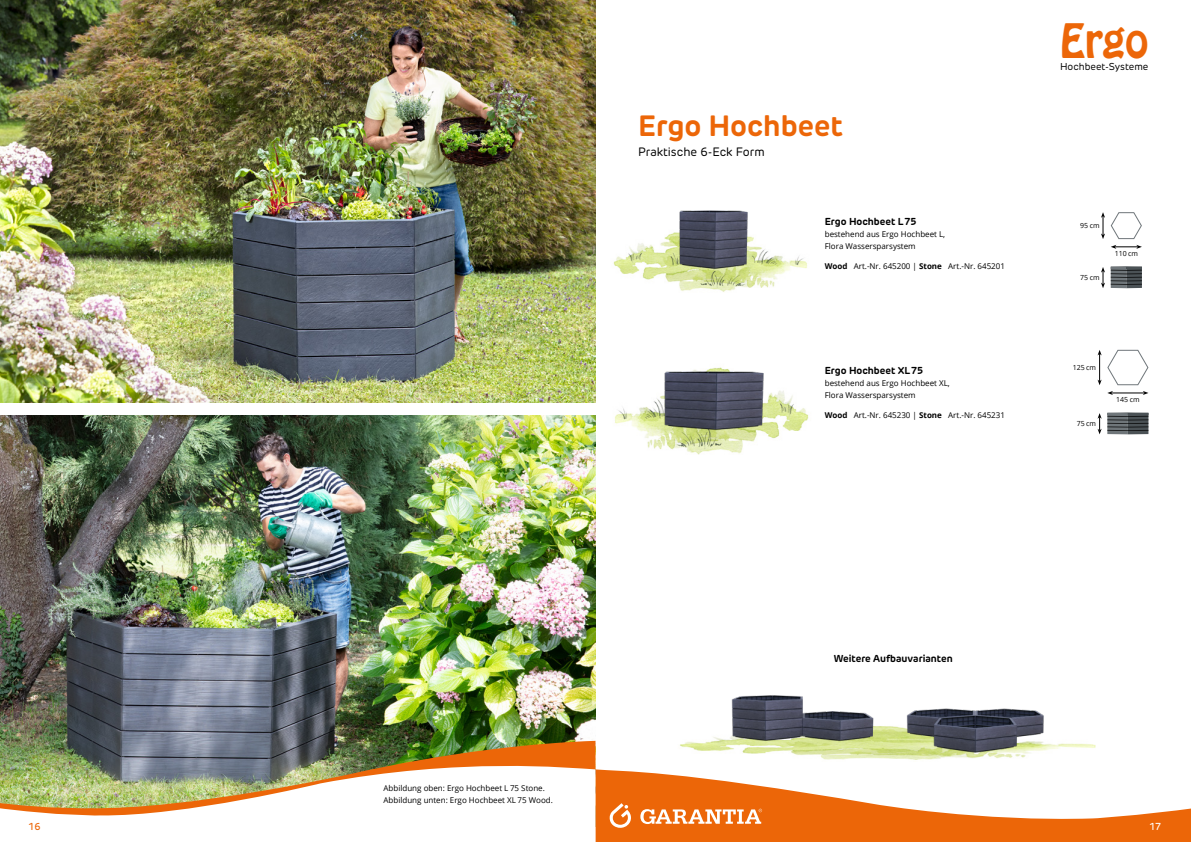
<style>
.page{position:relative;width:1191px;height:842px;background:#fff}
.page>*{position:absolute;margin:0;border:0;box-sizing:border-box;transform-origin:0 0}
.t1{font:41.8px "Hobo Std";color:#ec6608}
.t2{font:700 29px "New Rubrik Edge";color:#ec6608}
.t3{font:12px "New Rubrik Edge";color:#000}
.t4{font:700 10px "New Rubrik Edge";color:#000}
.t5{font:500 10px "New Rubrik Edge";color:#ec6608}
.t6{font:500 10px "New Rubrik Edge";color:#fff}
.t7{font:9.9px "New Rubrik Edge";color:#000}
.t8{font:8px/12px "Open Sans";color:#000}
.t9{font:7px "Open Sans";color:#000}
.s1{font-weight:700}
</style>
<div class="page">
<img style="left:0;top:416px;width:595px;height:325px">
<img style="left:0;top:0;width:596px;height:403px">
<img style="left:613px;top:232px;width:194px;height:60px">
<img style="left:615px;top:390px;width:194px;height:65px">
<img style="left:680px;top:726px;width:416px;height:34px">
<svg style="left:1101px;top:212px;width:41px;height:37px"></svg>
<svg style="left:1101px;top:266px;width:41px;height:22px"></svg>
<svg style="left:1097px;top:349px;width:52px;height:46px"></svg>
<svg style="left:1097px;top:412px;width:52px;height:22px"></svg>
<img style="left:675px;top:210px;width:74px;height:66px">
<img style="left:658px;top:367px;width:108px;height:69px">
<img style="left:900px;top:708px;width:145px;height:44px">
<img style="left:724px;top:695px;width:151px;height:49px">
<svg style="left:595px;top:769px;width:596px;height:73px;fill:#ec6608"></svg>
<svg style="left:640px;top:809px;width:122px;height:15px"></svg>
<svg style="left:609px;top:803px;width:22px;height:25px"></svg>
<img style="left:0;top:741px;width:595px;height:16px">
<img style="left:0;top:757px;width:595px;height:59px">
<h2 class="t2" style="left:638px;top:107px;width:206px">Ergo Hochbeet</h2>
<h3 class="t3" style="left:638px;top:144px;width:128px">Praktische 6-Eck Form</h3>
<p class="t4" style="left:824px;top:215px;width:93px">Ergo Hochbeet L75</p>
<p class="t8" style="left:824px;top:227px;width:122px">bestehend aus Ergo Hochbeet L,<br>Flora Wassersparsystem</p>
<p class="t8" style="left:824px;top:260px;width:182px"><span class="s1">Wood</span> Art.-Nr. 645200 | <span class="s1">Stone</span> Art.-Nr. 645201</p>
<p class="t4" style="left:824px;top:364px;width:100px">Ergo Hochbeet XL75</p>
<p class="t8" style="left:824px;top:377px;width:127px">bestehend aus Ergo Hochbeet XL,<br>Flora Wassersparsystem</p>
<p class="t8" style="left:824px;top:409px;width:182px"><span class="s1">Wood</span> Art.-Nr. 645230 | <span class="s1">Stone</span> Art.-Nr. 645231</p>
<h1 class="t1" style="left:1060px;top:12px;width:90px">Ergo</h1>
<p class="t7" style="left:1060px;top:61px;width:90px">Hochbeet-Systeme</p>
<p class="t9" style="left:1080px;top:221px;width:21px">95 cm</p>
<p class="t9" style="left:1080px;top:273px;width:21px">75 cm</p>
<p class="t9" style="left:1114px;top:248px;width:25px">110 cm</p>
<p class="t9" style="left:1072px;top:363px;width:25px">125 cm</p>
<p class="t9" style="left:1076px;top:419px;width:21px">75 cm</p>
<p class="t9" style="left:1116px;top:395px;width:25px">145 cm</p>
<p class="t8" style="left:383px;top:782px;width:171px">Abbildung oben: Ergo Hochbeet L 75 Stone.<br>Abbildung unten: Ergo Hochbeet XL 75 Wood.</p>
<p class="t4" style="left:833px;top:652px;width:120px">Weitere Aufbauvarianten</p>
<p class="t5" style="left:28px;top:820px;width:14px">16</p>
<p class="t6" style="left:1149px;top:820px;width:14px">17</p>
</div>
